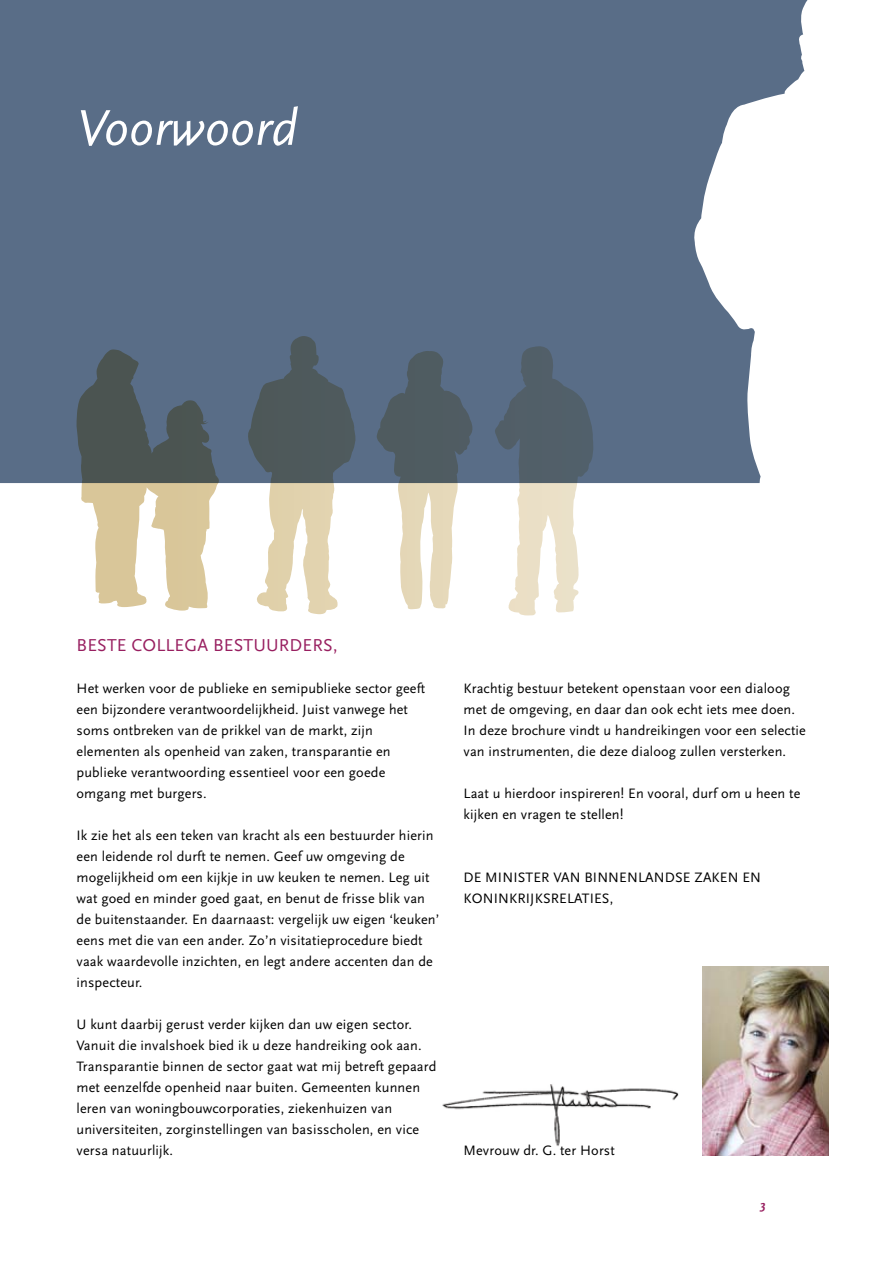
<style>
.page{position:relative;width:893px;height:1263px;background:#fff}
.page>*{position:absolute;margin:0;border:0;box-sizing:border-box;transform-origin:0 0}
.t1{font:italic 52.5px "Scala Sans";color:#fff}
.t2{font:18px "Scala Sans";letter-spacing:.01em;color:#981f60}
.t3{font:14.25px/21px "Scala Sans";letter-spacing:.01em;color:#000}
.t4{font:italic 700 12.75px "Scala Sans";color:#981f60}
</style>
<div class="page">
<img style="left:442px;top:1084px;width:237px;height:62px">
<div style="left:0;top:0;width:692px;height:483px;background:#596d87"></div>
<svg style="left:247px;top:336px;width:109px;height:278px"></svg>
<svg style="left:375px;top:351px;width:101px;height:258px"></svg>
<svg style="left:494px;top:346px;width:99px;height:269px"></svg>
<svg style="left:76px;top:349px;width:145px;height:262px"></svg>
<svg style="left:692px;top:0;width:116px;height:484px"></svg>
<img style="left:702px;top:967px;width:126px;height:189px">
<h1 class="t1" style="left:77px;top:99px;width:222px">Voorwoord</h1>
<p class="t2" style="left:77px;top:635px;width:21px">Beste</p>
<p class="t2" style="left:131px;top:635px;width:23px">collega</p>
<p class="t2" style="left:213px;top:635px;width:11px">best</p>
<p class="t2" style="left:253px;top:635px;width:37px">uurders</p>
<p class="t2" style="left:333px;top:635px;width:6px">,</p>
<p class="t3" style="left:77px;top:678px;width:350px">Het werken voor de publieke en semipublieke sector geeft een bijzondere verantwoordelijkheid. Juist vanwege het soms ontbreken van de prikkel van de markt, zijn elementen als openheid van zaken, transparantie en publieke verantwoording essentieel voor een goede omgang met burgers.</p>
<p class="t3" style="left:77px;top:825px;width:364px">Ik zie het als een teken van kracht als een bestuurder hierin een leidende rol durft te nemen. Geef uw omgeving de mogelijkheid om een kijkje in uw keuken te nemen. Leg uit wat goed en minder goed gaat, en benut de frisse blik van de buitenstaander. En daarnaast: vergelijk uw eigen ‘keuken’ eens met die van een ander. Zo’n visitatieprocedure biedt vaak waardevolle inzichten, en legt andere accenten dan de inspecteur.</p>
<p class="t3" style="left:77px;top:1014px;width:361px">U kunt daarbij gerust verder kijken dan uw eigen sector.<br>Vanuit die invalshoek bied ik u deze handreiking ook aan.<br>Transparantie binnen de sector gaat wat mij betreft gepaard met eenzelfde openheid naar buiten. Gemeenten kunnen leren van woningbouwcorporaties, ziekenhuizen van universiteiten, zorginstellingen van basisscholen, en vice versa natuurlijk.</p>
<p class="t3" style="left:463px;top:678px;width:344px">Krachtig bestuur betekent openstaan voor een dialoog met de omgeving, en daar dan ook echt iets mee doen.<br>In deze brochure vindt u handreikingen voor een selectie van instrumenten, die deze dialoog zullen versterken.</p>
<p class="t3" style="left:463px;top:783px;width:338px">Laat u hierdoor inspireren! En vooral, durf om u heen te kijken en vragen te stellen!</p>
<p class="t3" style="left:463px;top:867px;width:299px">DE MINISTER VAN BINNENLANDSE ZAKEN EN<br>KONINKRIJKSRELATIES,</p>
<p class="t3" style="left:463px;top:1140px;width:153px">Mevrouw dr. G. ter Horst</p>
<p class="t4" style="left:760px;top:1197px;width:7px">3</p>
</div>
